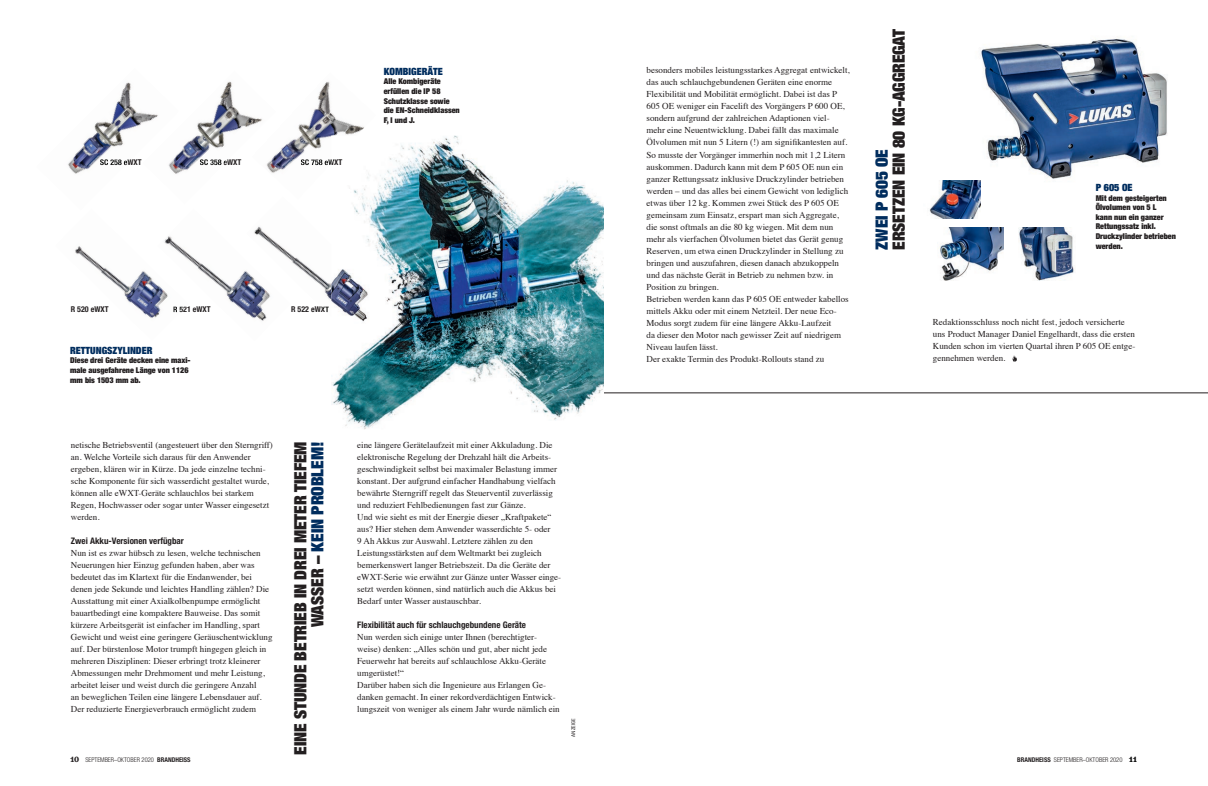
<style>
.page{position:relative;width:1208px;height:786px;background:#fff}
.page>*{position:absolute;margin:0;border:0;box-sizing:border-box;transform-origin:0 0}
.t1{font:900 expanded 17px/17px "Helvetica Neue";letter-spacing:-.005em;color:#231f20;text-align:right}
.t2{font:900 expanded 17px "Helvetica Neue";letter-spacing:-.005em;color:#002d5e}
.t3{font:900 expanded 10px "Helvetica Neue";color:#002d5e}
.t4{font:9px/12px "Times";color:#231f20}
.t5{font:700 condensed 9px "Helvetica Neue";color:#231f20}
.t6{font:900 expanded 8px/9.6px "Helvetica Neue";color:#231f20}
.t7{font:700 condensed 8px "Helvetica Neue";color:#231f20}
.t8{font:300 condensed 6.5px "Helvetica Neue";color:#231f20}
.t9{font:condensed 5px "Univers";color:#231f20}
.s1{color:#002d5e}
.s2{font-family:"Belizio";font-weight:700;font-stretch:normal}
.s3{font-weight:700}
.s4{font-family:"Belizio";font-weight:700;font-stretch:normal;color:#000}
</style>
<div class="page">
<svg style="left:1012px;top:355px;width:5px;height:6px"></svg>
<img style="left:980px;top:39px;width:187px;height:145px">
<hr style="left:604px;top:392px;width:604px;height:1px;background:#231f20">
<img style="left:939px;top:227px;width:64px;height:53px">
<img style="left:1018px;top:227px;width:57px;height:53px">
<img style="left:929px;top:180px;width:51px;height:38px">
<img style="left:331px;top:136px;width:273px;height:293px">
<img style="left:68px;top:82px;width:75px;height:92px">
<img style="left:100px;top:159px;width:31px;height:6px">
<img style="left:143px;top:81px;width:109px;height:93px">
<img style="left:200px;top:159px;width:29px;height:6px">
<img style="left:252px;top:81px;width:124px;height:118px">
<img style="left:331px;top:136px;width:26px;height:23px">
<img style="left:301px;top:159px;width:30px;height:6px">
<svg style="left:331px;top:159px;width:4px;height:4px"></svg>
<img style="left:75px;top:246px;width:82px;height:72px">
<img style="left:157px;top:236px;width:110px;height:85px">
<img style="left:246px;top:196px;width:85px;height:121px">
<img style="left:331px;top:244px;width:58px;height:94px">
<svg style="left:321px;top:306px;width:8px;height:6px"></svg>
<p class="t3" style="left:384px;top:65px;width:61px">KOMBIGERÄTE</p>
<p class="t6" style="left:384px;top:76px;width:77px">Alle Kombigeräte erfüllen die IP 58<br>Schutzklasse sowie die EN-Schneidklassen<br>F, I und J.</p>
<p class="t7" style="left:71px;top:304px;width:39px">R 520 eWXT</p>
<p class="t7" style="left:173px;top:304px;width:39px">R 521 eWXT</p>
<p class="t7" style="left:291px;top:304px;width:39px">R 522 eWXT</p>
<p class="t3" style="left:70px;top:344px;width:84px">RETTUNGSZYLINDER</p>
<p class="t6" style="left:70px;top:355px;width:122px">Diese drei Geräte decken eine maxi&shy;male ausgefahrene Länge von 1126 mm bis 1503 mm ab.</p>
<p class="t4" style="left:71px;top:438px;width:204px">netische Betriebsventil (angesteuert über den Sterngriff) an. Welche Vorteile sich daraus für den Anwender ergeben, klären wir in Kürze. Da jede einzelne techni&shy;sche Komponente für sich wasserdicht gestaltet wurde, können alle eWXT-Geräte schlauchlos bei starkem Regen, Hochwasser oder sogar unter Wasser eingesetzt werden.</p>
<p class="t5" style="left:71px;top:535px;width:115px">Zwei Akku-Versionen verfügbar</p>
<p class="t4" style="left:71px;top:546px;width:203px">Nun ist es zwar hübsch zu lesen, welche technischen Neuerungen hier Einzug gefunden haben, aber was bedeutet das im Klartext für die Endanwender, bei denen jede Sekunde und leichtes Handling zählen? Die Ausstattung mit einer Axialkolbenpumpe ermöglicht bauartbedingt eine kompaktere Bauweise. Das somit kürzere Arbeitsgerät ist einfacher im Handling, spart Gewicht und weist eine geringere Geräuschentwicklung auf. Der bürstenlose Motor trumpft hingegen gleich in mehreren Disziplinen: Dieser erbringt trotz kleinerer Abmessungen mehr Drehmoment und mehr Leistung, arbeitet leiser und weist durch die geringere Anzahl<br>an beweglichen Teilen eine längere Lebensdauer auf.<br>Der reduzierte Energieverbrauch ermöglicht zudem</p>
<h1 class="t1" style="left:291px;top:754px;width:314px;rotate:-90deg">EINE STUNDE BETRIEB IN DREI METER TIEFEM<br>WASSER – <span class="s1">KEIN PROBLEM!</span></h1>
<p class="t4" style="left:357px;top:438px;width:205px">eine längere Gerätelaufzeit mit einer Akkuladung. Die elektronische Regelung der Drehzahl hält die Arbeits&shy;geschwindigkeit selbst bei maximaler Belastung immer konstant. Der aufgrund einfacher Handhabung vielfach bewährte Sterngriff regelt das Steuerventil zuverlässig und reduziert Fehlbedienungen fast zur Gänze.<br>Und wie sieht es mit der Energie dieser „Kraftpakete“ aus? Hier stehen dem Anwender wasserdichte 5- oder<br>9 Ah Akkus zur Auswahl. Letztere zählen zu den Leistungsstärksten auf dem Weltmarkt bei zugleich bemerkenswert langer Betriebszeit. Da die Geräte der eWXT-Serie wie erwähnt zur Gänze unter Wasser einge&shy;setzt werden können, sind natürlich auch die Akkus bei Bedarf unter Wasser austauschbar.</p>
<p class="t5" style="left:357px;top:619px;width:170px">Flexibilität auch für schlauchgebundene Geräte</p>
<p class="t4" style="left:357px;top:630px;width:204px">Nun werden sich einige unter Ihnen (berechtigter&shy;weise) denken: „Alles schön und gut, aber nicht jede Feuerwehr hat bereits auf schlauchlose Akku-Geräte umgerüstet!“<br>Darüber haben sich die Ingenieure aus Erlangen Ge&shy;danken gemacht. In einer rekordverdächtigen Entwick&shy;lungszeit von weniger als einem Jahr wurde nämlich ein</p>
<p class="t9" style="left:570px;top:736px;width:20px;rotate:-90deg">ANZEIGE</p>
<p class="t4" style="left:646px;top:64px;width:205px">besonders mobiles leistungsstarkes Aggregat entwickelt, das auch schlauchgebundenen Geräten eine enorme Flexibilität und Mobilität ermöglicht. Dabei ist das P 605 OE weniger ein Facelift des Vorgängers P 600 OE, sondern aufgrund der zahlreichen Adaptionen viel&shy;mehr eine Neuentwicklung. Dabei fällt das maximale Ölvolumen mit nun 5 Litern (!) am signifikantesten auf.<br>So musste der Vorgänger immerhin noch mit 1,2 Litern auskommen. Dadurch kann mit dem P 605 OE nun ein ganzer Rettungssatz inklusive Druckzylinder betrieben werden – und das alles bei einem Gewicht von lediglich etwas über 12 kg. Kommen zwei Stück des P 605 OE gemeinsam zum Einsatz, erspart man sich Aggregate, die sonst oftmals an die 80 kg wiegen. Mit dem nun mehr als vierfachen Ölvolumen bietet das Gerät genug Reserven, um etwa einen Druckzylinder in Stellung zu bringen und auszufahren, diesen danach abzukoppeln und das nächste Gerät in Betrieb zu nehmen bzw. in Position zu bringen.<br>Betrieben werden kann das P 605 OE entweder kabellos mittels Akku oder mit einem Netzteil. Der neue Eco-Modus sorgt zudem für eine längere Akku-Laufzeit<br>da dieser den Motor nach gewisser Zeit auf niedrigem Niveau laufen lässt.<br>Der exakte Termin des Produkt-Rollouts stand zu</p>
<h1 class="t1" style="left:890px;top:249px;width:222px;rotate:-90deg">ERSETZEN EIN 80 KG-AGGREGAT</h1>
<h1 class="t2" style="left:871px;top:249px;width:102px;rotate:-90deg">ZWEI P 605 OE</h1>
<p class="t3" style="left:1095px;top:181px;width:38px">P 605 OE</p>
<p class="t6" style="left:1095px;top:193px;width:82px">Mit dem gesteigerten<br>Ölvolumen von 5 L<br>kann nun ein ganzer<br>Rettungssatz inkl.<br>Druckzylinder betrieben werden.</p>
<p class="t4" style="left:933px;top:315px;width:204px">Redaktionsschluss noch nicht fest, jedoch versicherte uns Product Manager Daniel Engelhardt, dass die ersten Kunden schon im vierten Quartal ihren P 605 OE entge&shy;gennehmen werden.</p>
<p class="t8" style="left:70px;top:755px;width:122px"><span class="s2">10</span> SEPTEMBER–OKTOBER 2020 <span class="s3">BRANDHEISS</span></p>
<p class="t8" style="left:1017px;top:755px;width:121px"><span class="s3">BRANDHEISS</span> SEPTEMBER–OKTOBER 2020 <span class="s4">11</span></p>
</div>
